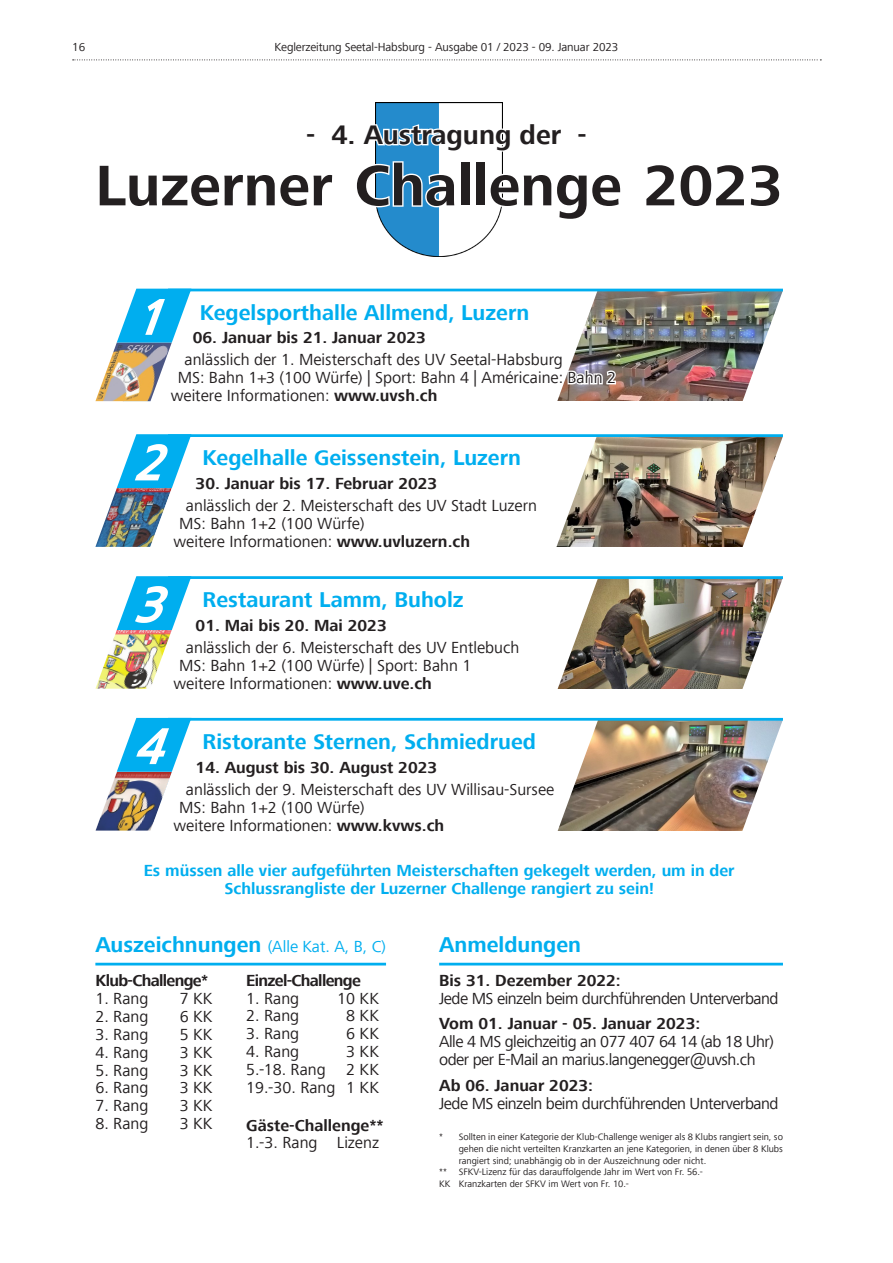
<style>
.page{position:relative;width:893px;height:1263px;background:#fff}
.page>*{position:absolute;margin:0;border:0;box-sizing:border-box;transform-origin:0 0}
.t1{font:700 59.25px "Frutiger Next Com";color:#231f20}
.t2{font:italic 49.65px "Frutiger Next Com";color:#fff}
.t3{font:700 27.6px "Frutiger Next Com";color:#231f20}
.t4{font:700 22.05px "Frutiger Next Com";color:#00aeef}
.t5{font:16.5px/17.9px "Frutiger Next Com";color:#231f20;text-align:justify}
.t6{font:700 16.5px "Frutiger Next Com";color:#231f20}
.t7{font:16.5px/17.9px "Frutiger Next Com";letter-spacing:-.03em;color:#231f20}
.t8{font:700 16.5px/17.9px "Frutiger Next Com";color:#00aeef;text-align:center}
.t9{font:16.5px/33.8px "Frutiger Next Com";color:#00aeef}
.t10{font:700 16.5px "Frutiger Next Com";letter-spacing:-.04em;color:#231f20}
.t11{font:12px "Frutiger Next Com";letter-spacing:-.01em;color:#231f20}
.t12{font:9.6px "Frutiger Next Com";color:#231f20}
.s1{font-weight:700}
.s2{font-weight:700;font-size:22.05px}
.s3{font-weight:700;color:#231f20}
</style>
<div class="page">
<svg style="left:73px;top:60px;width:748px;height:1px"></svg>
<img style="left:618px;top:291px;width:121px;height:110px">
<img style="left:618px;top:721px;width:121px;height:109px">
<img style="left:618px;top:437px;width:121px;height:109px">
<img style="left:618px;top:579px;width:121px;height:109px">
<img style="left:375px;top:102px;width:128px;height:155px">
<img style="left:739px;top:291px;width:44px;height:540px">
<svg style="left:375px;top:160px;width:82px;height:49px"></svg>
<svg style="left:487px;top:172px;width:16px;height:50px"></svg>
<svg style="left:375px;top:121px;width:128px;height:32px"></svg>
<svg style="left:477px;top:256px;width:141px;height:575px"></svg>
<hr style="left:168px;top:289px;width:615px;height:2px;background:#00aeef">
<hr style="left:168px;top:434px;width:615px;height:3px;background:#00aeef">
<hr style="left:168px;top:576px;width:615px;height:3px;background:#00aeef">
<hr style="left:168px;top:718px;width:615px;height:3px;background:#00aeef">
<hr style="left:95px;top:963px;width:291px;height:2px;background:#00aeef">
<hr style="left:439px;top:963px;width:344px;height:2px;background:#00aeef">
<img style="left:95px;top:488px;width:77px;height:59px">
<img style="left:95px;top:630px;width:77px;height:59px">
<img style="left:95px;top:772px;width:77px;height:58px">
<img style="left:95px;top:342px;width:77px;height:59px">
<svg style="left:117px;top:289px;width:74px;height:53px"></svg>
<svg style="left:117px;top:434px;width:74px;height:54px"></svg>
<svg style="left:117px;top:576px;width:74px;height:54px"></svg>
<svg style="left:117px;top:718px;width:74px;height:54px"></svg>
<p class="t11" style="left:72px;top:40px;width:14px">16</p>
<p class="t11" style="left:275px;top:40px;width:345px">Keglerzeitung Seetal-Habsburg - Ausgabe 01 / 2023 - 09. Januar 2023</p>
<h3 class="t3" style="left:306px;top:119px;width:282px">- 4. Austragung der -</h3>
<h1 class="t1" style="left:95px;top:152px;width:689px">Luzerner Challenge 2023</h1>
<h2 class="t2" style="left:134px;top:288px;width:49px">1</h2>
<h3 class="t4" style="left:200px;top:300px;width:331px">Kegelsporthalle Allmend, Luzern</h3>
<p class="t6" style="left:193px;top:328px;width:234px">06. Januar bis 21. Januar 2023</p>
<p class="t5" style="left:185px;top:351px;width:380px">anlässlich der 1. Meisterschaft des UV Seetal-Habsburg</p>
<p class="t5" style="left:178px;top:369px;width:440px">MS: Bahn 1+3 (100 Würfe) | Sport: Bahn 4 | Américaine: Bahn 2</p>
<p class="t5" style="left:171px;top:386px;width:268px">weitere Informationen: <span class="s1">www.uvsh.ch</span></p>
<h2 class="t2" style="left:134px;top:434px;width:49px">2</h2>
<h3 class="t4" style="left:202px;top:445px;width:320px">Kegelhalle Geissenstein, Luzern</h3>
<p class="t6" style="left:196px;top:474px;width:243px">30. Januar bis 17. Februar 2023</p>
<p class="t5" style="left:186px;top:496px;width:352px">anlässlich der 2. Meisterschaft des UV Stadt Luzern</p>
<p class="t5" style="left:179px;top:514px;width:187px">MS: Bahn 1+2 (100 Würfe)</p>
<p class="t5" style="left:174px;top:532px;width:298px">weitere Informationen: <span class="s1">www.uvluzern.ch</span></p>
<h2 class="t2" style="left:134px;top:576px;width:49px">3</h2>
<h3 class="t4" style="left:202px;top:587px;width:263px">Restaurant Lamm, Buholz</h3>
<p class="t6" style="left:196px;top:616px;width:193px">01. Mai bis 20. Mai 2023</p>
<p class="t5" style="left:186px;top:638px;width:335px">anlässlich der 6. Meisterschaft des UV Entlebuch</p>
<p class="t5" style="left:179px;top:656px;width:294px">MS: Bahn 1+2 (100 Würfe) | Sport: Bahn 1</p>
<p class="t5" style="left:174px;top:674px;width:260px">weitere Informationen: <span class="s1">www.uve.ch</span></p>
<h2 class="t2" style="left:134px;top:718px;width:49px">4</h2>
<h3 class="t4" style="left:202px;top:729px;width:335px">Ristorante Sternen, Schmiedrued</h3>
<p class="t6" style="left:196px;top:758px;width:243px">14. August bis 30. August 2023</p>
<p class="t5" style="left:186px;top:780px;width:370px">anlässlich der 9. Meisterschaft des UV Willisau-Sursee</p>
<p class="t5" style="left:179px;top:798px;width:187px">MS: Bahn 1+2 (100 Würfe)</p>
<p class="t5" style="left:174px;top:816px;width:272px">weitere Informationen: <span class="s1">www.kvws.ch</span></p>
<p class="t8" style="left:144px;top:861px;width:592px">Es müssen alle vier aufgeführten Meisterschaften gekegelt werden, um in der<br>Schlussrangliste der Luzerner Challenge rangiert zu sein!</p>
<p class="t9" style="left:95px;top:930px;width:292px"><span class="s2">Auszeichnungen</span> (Alle Kat. A, B, C)<br><span class="s3">Klub-Challenge*</span></p>
<p class="t5" style="left:95px;top:989px;width:55px">1. Rang</p>
<p class="t5" style="left:180px;top:989px;width:34px">7 KK</p>
<p class="t5" style="left:95px;top:1007px;width:55px">2. Rang</p>
<p class="t5" style="left:180px;top:1007px;width:34px">6 KK</p>
<p class="t5" style="left:95px;top:1025px;width:55px">3. Rang</p>
<p class="t5" style="left:180px;top:1025px;width:34px">5 KK</p>
<p class="t5" style="left:95px;top:1043px;width:55px">4. Rang</p>
<p class="t5" style="left:180px;top:1043px;width:34px">3 KK</p>
<p class="t5" style="left:95px;top:1061px;width:55px">5. Rang</p>
<p class="t5" style="left:180px;top:1061px;width:34px">3 KK</p>
<p class="t5" style="left:95px;top:1079px;width:55px">6. Rang</p>
<p class="t5" style="left:180px;top:1079px;width:34px">3 KK</p>
<p class="t5" style="left:95px;top:1097px;width:55px">7. Rang</p>
<p class="t5" style="left:180px;top:1097px;width:34px">3 KK</p>
<p class="t5" style="left:95px;top:1115px;width:55px">8. Rang</p>
<p class="t5" style="left:180px;top:1115px;width:34px">3 KK</p>
<p class="t10" style="left:246px;top:971px;width:116px">Einzel-Challenge</p>
<p class="t5" style="left:246px;top:989px;width:55px">1. Rang</p>
<p class="t5" style="left:337px;top:989px;width:43px">10 KK</p>
<p class="t5" style="left:246px;top:1007px;width:55px">2. Rang</p>
<p class="t5" style="left:346px;top:1007px;width:34px">8 KK</p>
<p class="t5" style="left:246px;top:1025px;width:55px">3. Rang</p>
<p class="t5" style="left:346px;top:1025px;width:34px">6 KK</p>
<p class="t5" style="left:246px;top:1043px;width:55px">4. Rang</p>
<p class="t5" style="left:246px;top:1043px;width:134px;text-indent:100px">3 KK 5.-18. Rang 2 KK 19.-30. Rang 1 KK</p>
<p class="t6" style="left:246px;top:1115px;width:139px">Gäste-Challenge**</p>
<p class="t5" style="left:246px;top:1134px;width:134px">1.-3. Rang Lizenz</p>
<h3 class="t4" style="left:439px;top:932px;width:143px">Anmeldungen</h3>
<p class="t6" style="left:439px;top:971px;width:183px">Bis 31. Dezember 2022:</p>
<p class="t7" style="left:439px;top:989px;width:341px">Jede MS einzeln beim durchführenden Unterverband</p>
<p class="t6" style="left:439px;top:1014px;width:263px">Vom 01. Januar - 05. Januar 2023:</p>
<p class="t7" style="left:439px;top:1033px;width:336px">Alle 4 MS gleichzeitig an 077 407 64 14 (ab 18 Uhr) oder per E-Mail an marius.langenegger@uvsh.ch</p>
<p class="t6" style="left:439px;top:1076px;width:155px">Ab 06. Januar 2023:</p>
<p class="t7" style="left:439px;top:1094px;width:341px">Jede MS einzeln beim durchführenden Unterverband</p>
<p class="t12" style="left:439px;top:1132px;width:345px">* Sollten in einer Kategorie der Klub-Challenge weniger als 8 Klubs rangiert sein, so</p>
<p class="t12" style="left:459px;top:1143px;width:326px">gehen die nicht verteilten Kranzkarten an jene Kategorien, in denen über 8 Klubs</p>
<p class="t12" style="left:459px;top:1155px;width:249px">rangiert sind; unabhängig ob in der Auszeichnung oder nicht.</p>
<p class="t12" style="left:439px;top:1166px;width:265px">** SFKV-Lizenz für das darauffolgende Jahr im Wert von Fr. 56.-</p>
<p class="t12" style="left:439px;top:1178px;width:191px">KK Kranzkarten der SFKV im Wert von Fr. 10.-</p>
</div>
